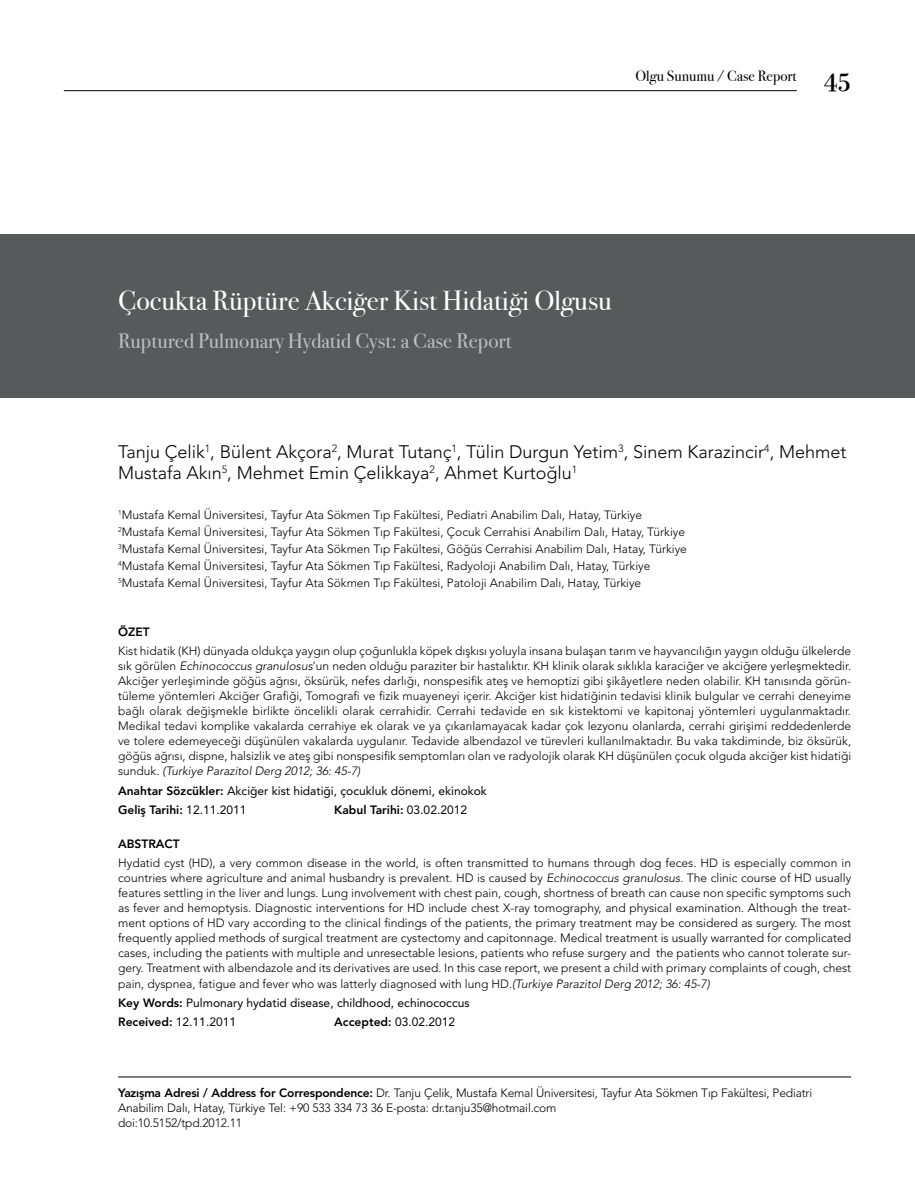
<style>
.page{position:relative;width:915px;height:1191px;background:#fff}
.page>*{position:absolute;margin:0;border:0;box-sizing:border-box;transform-origin:0 0}
.t1{font:27.75px "Bodoni Svty Two ITCTT Book";color:#fff}
.t2{font:27px "Bodoni";color:#000}
.t3{font:21px "Bodoni Svty Two ITCTT Book";color:#bcbec0}
.t4{font:300 18px/21px "Avenir LT Std";color:#000}
.t5{font:15px "Bodoni Svty Two ITCTT Book";color:#000}
.t6{font:300 12px/15px "Avenir LT Std";color:#000}
.t7{font:12px/19.2px "Avenir LT Std";color:#000}
.t8{font:800 12px "Avenir LT Std";color:#000}
.s1{font-style:italic}
.s2{font-weight:800}
.s3{font-weight:400}
</style>
<div class="page">
<hr style="left:64px;top:90px;width:732px;height:1px;background:#000">
<div style="left:0;top:234px;width:914px;height:164px;background:#58595b"></div>
<hr style="left:118px;top:1076px;width:732px;height:1px;background:#000">
<p class="t5" style="left:635px;top:64px;width:163px">Olgu Sunumu / Case Report</p>
<h2 class="t2" style="left:823px;top:65px;width:28px">45</h2>
<h1 class="t1" style="left:118px;top:277px;width:495px">Çocukta Rüptüre Akciğer Kist Hidatiği Olgusu</h1>
<h3 class="t3" style="left:118px;top:324px;width:395px">Ruptured Pulmonary Hydatid Cyst: a Case Report</h3>
<h3 class="t4" style="left:118px;top:441px;width:729px">Tanju Çelik<sup>1</sup>, Bülent Akçora<sup>2</sup>, Murat Tutanç<sup>1</sup>, Tülin Durgun Yetim<sup>3</sup>, Sinem Karazincir<sup>4</sup>, Mehmet<br>Mustafa Akın<sup>5</sup>, Mehmet Emin Çelikkaya<sup>2</sup>, Ahmet Kurtoğlu<sup>1</sup></h3>
<p class="t6" style="left:118px;top:506px;width:570px;line-height:17.1px"><sup>1</sup>Mustafa Kemal Üniversitesi, Tayfur Ata Sökmen Tıp Fakültesi, Pediatri Anabilim Dalı, Hatay, Türkiye <sup>2</sup>Mustafa Kemal Üniversitesi, Tayfur Ata Sökmen Tıp Fakültesi, Çocuk Cerrahisi Anabilim Dalı, Hatay, Türkiye <sup>3</sup>Mustafa Kemal Üniversitesi, Tayfur Ata Sökmen Tıp Fakültesi, Göğüs Cerrahisi Anabilim Dalı, Hatay, Türkiye <sup>4</sup>Mustafa Kemal Üniversitesi, Tayfur Ata Sökmen Tıp Fakültesi, Radyoloji Anabilim Dalı, Hatay, Türkiye <sup>5</sup>Mustafa Kemal Üniversitesi, Tayfur Ata Sökmen Tıp Fakültesi, Patoloji Anabilim Dalı, Hatay, Türkiye</p>
<p class="t8" style="left:118px;top:625px;width:33px">ÖZET</p>
<p class="t6" style="left:118px;top:643px;width:734px;text-align:justify">Kist hidatik (KH) dünyada oldukça yaygın olup çoğunlukla köpek dışkısı yoluyla insana bulaşan tarım ve hayvancılığın yaygın olduğu ülkelerde sık görülen <span class="s1">Echinococcus granulosus</span>’un neden olduğu paraziter bir hastalıktır. KH klinik olarak sıklıkla karaciğer ve akciğere yerleşmektedir.<br>Akciğer yerleşiminde göğüs ağrısı, öksürük, nefes darlığı, nonspesifik ateş ve hemoptizi gibi şikâyetlere neden olabilir. KH tanısında görün&shy;tüleme yöntemleri Akciğer Grafiği, Tomografi ve fizik muayeneyi içerir. Akciğer kist hidatiğinin tedavisi klinik bulgular ve cerrahi deneyime bağlı olarak değişmekle birlikte öncelikli olarak cerrahidir. Cerrahi tedavide en sık kistektomi ve kapitonaj yöntemleri uygulanmaktadır.<br>Medikal tedavi komplike vakalarda cerrahiye ek olarak ve ya çıkarılamayacak kadar çok lezyonu olanlarda, cerrahi girişimi reddedenlerde ve tolere edemeyeceği düşünülen vakalarda uygulanır. Tedavide albendazol ve türevleri kullanılmaktadır. Bu vaka takdiminde, biz öksürük, göğüs ağrısı, dispne, halsizlik ve ateş gibi nonspesifik semptomları olan ve radyolojik olarak KH düşünülen çocuk olguda akciğer kist hidatiği sunduk. <span class="s1">(Turkiye Parazitol Derg 2012; 36: 45-7)</span></p>
<p class="t7" style="left:118px;top:781px;width:370px"><span class="s2">Anahtar Sözcükler:</span> Akciğer kist hidatiği, çocukluk dönemi, ekinokok<br><span class="s2">Geliş Tarihi:</span> 12.11.2011</p>
<p class="t8" style="left:334px;top:802px;width:134px">Kabul Tarihi: <span class="s3">03.02.2012</span></p>
<p class="t8" style="left:118px;top:837px;width:63px">ABSTRACT</p>
<p class="t6" style="left:118px;top:855px;width:734px;text-align:justify">Hydatid cyst (HD), a very common disease in the world, is often transmitted to humans through dog feces. HD is especially common in countries where agriculture and animal husbandry is prevalent. HD is caused by <span class="s1">Echinococcus granulosus</span>. The clinic course of HD usually features settling in the liver and lungs. Lung involvement with chest pain, cough, shortness of breath can cause non specific symptoms such as fever and hemoptysis. Diagnostic interventions for HD include chest X-ray tomography, and physical examination. Although the treat&shy;ment options of HD vary according to the clinical findings of the patients, the primary treatment may be considered as surgery. The most frequently applied methods of surgical treatment are cystectomy and capitonnage. Medical treatment is usually warranted for complicated cases, including the patients with multiple and unresectable lesions, patients who refuse surgery and the patients who cannot tolerate sur&shy;gery. Treatment with albendazole and its derivatives are used. In this case report, we present a child with primary complaints of cough, chest pain, dyspnea, fatigue and fever who was latterly diagnosed with lung HD.<span class="s1">(Turkiye Parazitol Derg 2012; 36: 45-7)</span></p>
<p class="t7" style="left:118px;top:993px;width:353px"><span class="s2">Key Words:</span> Pulmonary hydatid disease, childhood, echinococcus<br><span class="s2">Received:</span> 12.11.2011</p>
<p class="t7" style="left:334px;top:1012px;width:122px"><span class="s2">Accepted:</span> 03.02.2012</p>
<p class="t6" style="left:118px;top:1085px;width:695px"><span class="s2">Yazışma Adresi / Address for Correspondence:</span> Dr. Tanju Çelik, Mustafa Kemal Üniversitesi, Tayfur Ata Sökmen Tıp Fakültesi, Pediatri<br>Anabilim Dalı, Hatay, Türkiye Tel: +90 533 334 73 36 E-posta: dr.tanju35@hotmail.com<br>doi:10.5152/tpd.2012.11</p>
</div>
